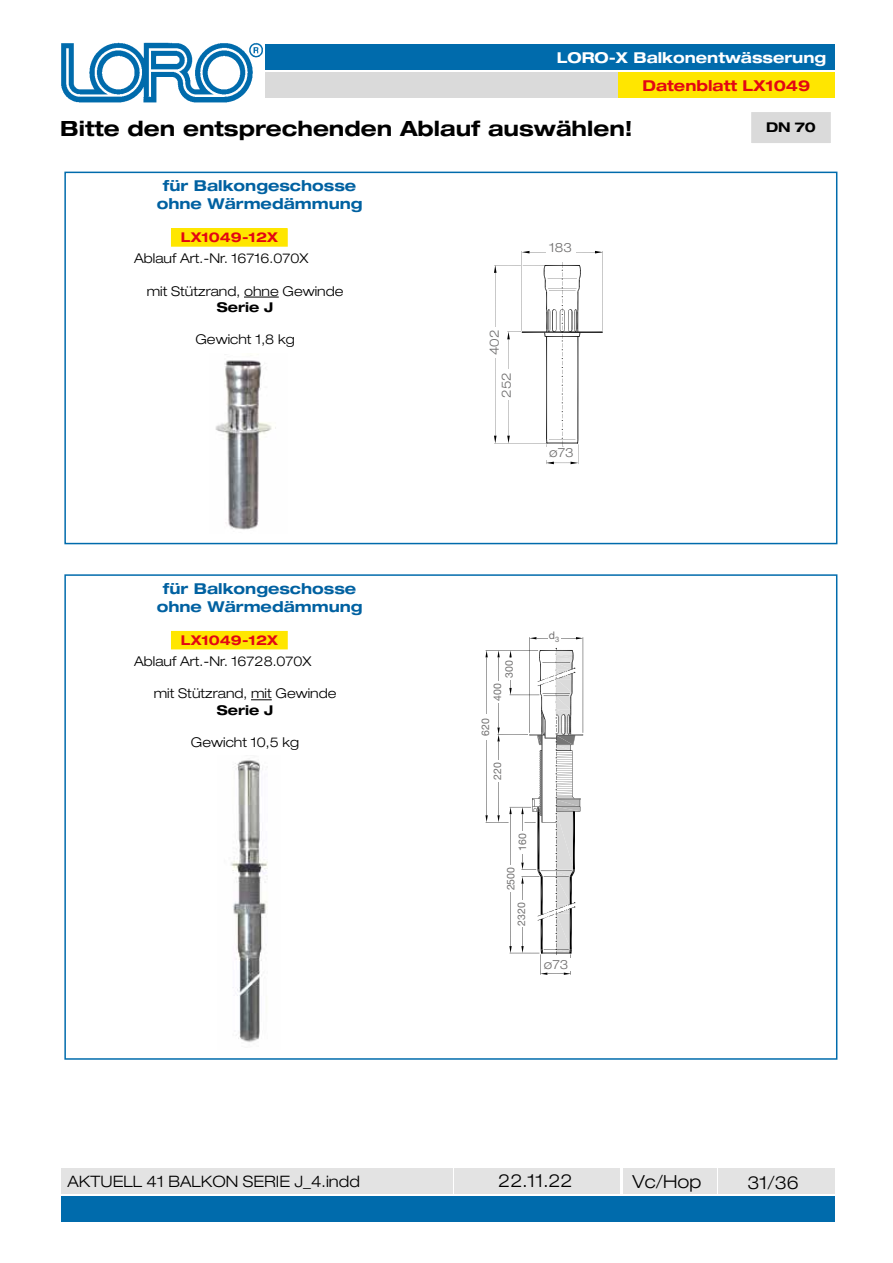
<style>
.page{position:relative;width:893px;height:1263px;background:#fff}
.page>*{position:absolute;margin:0;border:0;box-sizing:border-box;transform-origin:0 0}
.t1{font:700 expanded 21px "Helvetica Neue LT Std";color:#000}
.t2{font:300 expanded 18px "Helvetica Neue LT Std";color:#000}
.t3{font:300 expanded 15.75px "Helvetica Neue LT Std";color:#000}
.t4{font:700 expanded 15px/18px "Helvetica Neue LT Std";color:#0061a1;text-align:center}
.t5{font:700 expanded 15px "Helvetica Neue LT Std";color:#fff}
.t6{font:700 expanded 15px "Helvetica Neue LT Std";color:#e30613}
.t7{font:300 expanded 13.5px "Helvetica Neue LT Std";color:#000}
.t8{font:700 expanded 13.5px "Helvetica Neue LT Std";color:#e30613}
.t9{font:700 expanded 13.5px "Helvetica Neue LT Std";color:#000}
.t10{font:300 expanded 12.75px "Helvetica Neue LT Std";color:#706f6f}
.t11{font:10.5px "Helvetica Neue LT Std";color:#706f6f}
</style>
<div class="page">
<div style="left:266px;top:72px;width:569px;height:26px;background:#dadada"></div>
<div style="left:61px;top:1196px;width:774px;height:26px;background:#006bac"></div>
<div style="left:61px;top:1168px;width:391px;height:25px;background:#e3e3e3"></div>
<div style="left:454px;top:1168px;width:166px;height:25px;background:#e3e3e3"></div>
<div style="left:623px;top:1168px;width:93px;height:25px;background:#e3e3e3"></div>
<div style="left:719px;top:1168px;width:116px;height:25px;background:#e3e3e3"></div>
<img style="left:61px;top:42px;width:202px;height:61px">
<div style="left:266px;top:45px;width:569px;height:25px;background:#006bac"></div>
<div style="left:64px;top:172px;width:773px;height:372px;background:#fff;border:2px solid #006bac"></div>
<div style="left:64px;top:574px;width:773px;height:486px;background:#fff;border:2px solid #006bac"></div>
<div style="left:750px;top:111px;width:81px;height:33px;background:#dadada"></div>
<div style="left:750px;top:111px;width:82px;height:34px;border:2px solid #fff"></div>
<hr style="left:244px;top:297px;width:35px;height:1px;background:#000">
<svg style="left:251px;top:699px;width:21px;height:1px"></svg>
<div style="left:172px;top:229px;width:115px;height:17px;background:#ffe600"></div>
<div style="left:171px;top:228px;width:117px;height:19px;border:2px solid #ffe600"></div>
<div style="left:172px;top:632px;width:115px;height:17px;background:#ffe600"></div>
<div style="left:171px;top:631px;width:117px;height:18px;border:2px solid #ffe600"></div>
<svg style="left:494px;top:262px;width:109px;height:202px"></svg>
<hr style="left:529px;top:252px;width:66px;height:1px;background:#000">
<svg style="left:523px;top:251px;width:6px;height:2px"></svg>
<hr style="left:522px;top:251px;width:1px;height:80px;background:#000">
<svg style="left:595px;top:251px;width:8px;height:2px"></svg>
<hr style="left:603px;top:251px;width:1px;height:80px;background:#000">
<div style="left:547px;top:447px;width:29px;height:12px;background:#fff"></div>
<div style="left:546px;top:241px;width:29px;height:17px;background:#fff"></div>
<div style="left:500px;top:370px;width:19px;height:30px;background:#fff"></div>
<div style="left:488px;top:327px;width:13px;height:30px;background:#fff"></div>
<img style="left:215px;top:354px;width:61px;height:176px">
<img style="left:231px;top:760px;width:37px;height:283px">
<hr style="left:536px;top:638px;width:40px;height:1px;background:#000">
<svg style="left:576px;top:637px;width:7px;height:2px"></svg>
<hr style="left:529px;top:637px;width:1px;height:96px;background:#000">
<hr style="left:583px;top:637px;width:1px;height:96px;background:#000">
<svg style="left:485px;top:648px;width:99px;height:327px"></svg>
<div style="left:548px;top:632px;width:12px;height:11px;background:#fff"></div>
<div style="left:503px;top:658px;width:12px;height:22px;background:#fff"></div>
<div style="left:492px;top:681px;width:13px;height:21px;background:#fff"></div>
<div style="left:479px;top:714px;width:13px;height:26px;background:#fff"></div>
<div style="left:492px;top:760px;width:13px;height:21px;background:#fff"></div>
<div style="left:517px;top:831px;width:11px;height:22px;background:#fff"></div>
<div style="left:505px;top:865px;width:12px;height:27px;background:#fff"></div>
<div style="left:516px;top:900px;width:11px;height:27px;background:#fff"></div>
<div style="left:541px;top:958px;width:30px;height:13px;background:#fff"></div>
<div style="left:618px;top:73px;width:217px;height:25px;background:#ffe600"></div>
<p class="t5" style="left:557px;top:48px;width:271px">LORO-X Balkonentwässerung</p>
<p class="t6" style="left:643px;top:75px;width:169px">Datenblatt LX1049</p>
<h1 class="t1" style="left:60px;top:115px;width:574px">Bitte den entsprechenden Ablauf auswählen!</h1>
<p class="t9" style="left:766px;top:119px;width:51px">DN 70</p>
<p class="t4" style="left:157px;top:176px;width:207px">für Balkongeschosse ohne Wärmedämmung</p>
<p class="t8" style="left:181px;top:229px;width:98px">LX1049-12X</p>
<p class="t7" style="left:134px;top:250px;width:176px">Ablauf Art.-Nr. 16716.070X</p>
<p class="t7" style="left:147px;top:283px;width:198px">mit Stützrand, ohne Gewinde</p>
<p class="t9" style="left:217px;top:298px;width:58px">Serie J</p>
<p class="t7" style="left:195px;top:331px;width:101px">Gewicht 1,8 kg</p>
<p class="t4" style="left:157px;top:579px;width:207px">für Balkongeschosse ohne Wärmedämmung</p>
<p class="t8" style="left:181px;top:631px;width:98px">LX1049-12X</p>
<p class="t7" style="left:134px;top:653px;width:179px">Ablauf Art.-Nr. 16728.070X</p>
<p class="t7" style="left:154px;top:685px;width:184px">mit Stützrand, mit Gewinde</p>
<p class="t9" style="left:217px;top:701px;width:58px">Serie J</p>
<p class="t7" style="left:191px;top:734px;width:110px">Gewicht 10,5 kg</p>
<p class="t10" style="left:486px;top:355px;width:27px;rotate:-90deg">402</p>
<p class="t10" style="left:498px;top:398px;width:27px;rotate:-90deg">252</p>
<p class="t10" style="left:549px;top:240px;width:24px">183</p>
<p class="t10" style="left:549px;top:445px;width:26px">ø73</p>
<p class="t11" style="left:503px;top:678px;width:19px;rotate:-90deg">300</p>
<p class="t11" style="left:491px;top:701px;width:19px;rotate:-90deg">400</p>
<p class="t11" style="left:479px;top:736px;width:19px;rotate:-90deg">620</p>
<p class="t11" style="left:491px;top:779px;width:19px;rotate:-90deg">220</p>
<p class="t11" style="left:549px;top:629px;width:12px">d<sub>3</sub></p>
<p class="t11" style="left:516px;top:851px;width:19px;rotate:-90deg">160</p>
<p class="t11" style="left:504px;top:890px;width:25px;rotate:-90deg">2500</p>
<p class="t11" style="left:515px;top:925px;width:25px;rotate:-90deg">2320</p>
<p class="t10" style="left:544px;top:957px;width:26px">ø73</p>
<p class="t3" style="left:67px;top:1171px;width:294px">AKTUELL 41 BALKON SERIE J_4.indd</p>
<h2 class="t2" style="left:498px;top:1170px;width:76px">22.11.22</h2>
<h2 class="t2" style="left:632px;top:1170px;width:71px">Vc/Hop</h2>
<h2 class="t2" style="left:747px;top:1171px;width:53px">31/36</h2>
</div>
